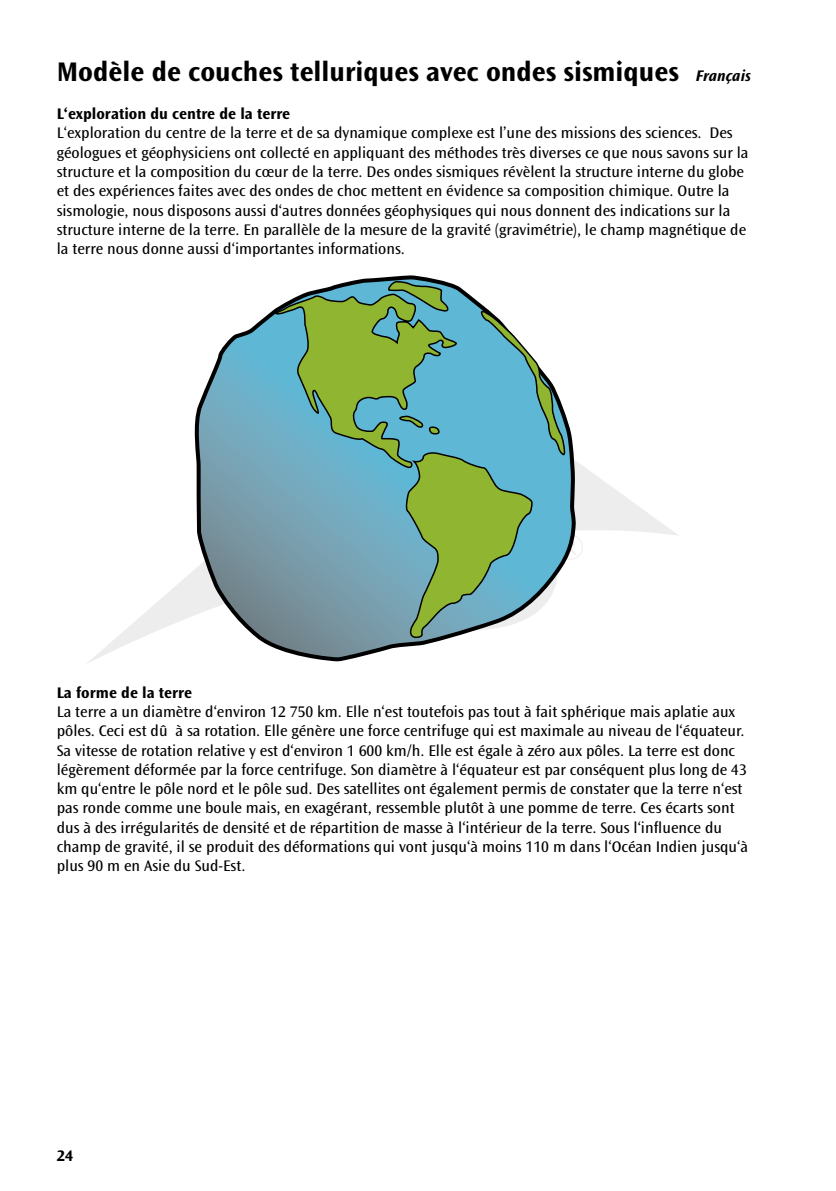
<style>
.page{position:relative;width:836px;height:1191px;background:#fff}
.page>*{position:absolute;margin:0;border:0;box-sizing:border-box;transform-origin:0 0}
.t1{font:700 28px "Ocean Sans Std";color:#000}
.t2{font:16px/19.2px "Ocean Sans Std";color:#000}
.t3{font:700 16px "Ocean Sans Std";color:#000}
.t4{font:italic 700 16px "Ocean Sans Std";color:#000}
</style>
<div class="page">
<svg style="left:88px;top:461px;width:591px;height:202px"></svg>
<svg style="left:193px;top:275px;width:383px;height:388px"></svg>
<svg style="left:272px;top:280px;width:294px;height:359px;background:#7baf9e"></svg>
<h1 class="t1" style="left:57px;top:56px;width:623px">Modèle de couches telluriques avec ondes sismiques</h1>
<p class="t4" style="left:695px;top:66px;width:57px">Français</p>
<p class="t3" style="left:57px;top:105px;width:235px">L‘exploration du centre de la terre</p>
<p class="t2" style="left:57px;top:124px;width:693px">L‘exploration du centre de la terre et de sa dynamique complexe est l’une des missions des sciences. Des géologues et géophysiciens ont collecté en appliquant des méthodes très diverses ce que nous savons sur la structure et la composition du cœur de la terre. Des ondes sismiques révèlent la structure interne du globe et des expériences faites avec des ondes de choc mettent en évidence sa composition chimique. Outre la sismologie, nous disposons aussi d‘autres données géophysiques qui nous donnent des indications sur la structure interne de la terre. En parallèle de la mesure de la gravité (gravimétrie), le champ magnétique de la terre nous donne aussi d‘importantes informations.</p>
<p class="t3" style="left:57px;top:683px;width:137px">La forme de la terre</p>
<p class="t2" style="left:57px;top:702px;width:692px">La terre a un diamètre d‘environ 12 750 km. Elle n‘est toutefois pas tout à fait sphérique mais aplatie aux pôles. Ceci est dû à sa rotation. Elle génère une force centrifuge qui est maximale au niveau de l‘équateur.<br>Sa vitesse de rotation relative y est d‘environ 1 600 km/h. Elle est égale à zéro aux pôles. La terre est donc légèrement déformée par la force centrifuge. Son diamètre à l‘équateur est par conséquent plus long de 43 km qu‘entre le pôle nord et le pôle sud. Des satellites ont également permis de constater que la terre n‘est pas ronde comme une boule mais, en exagérant, ressemble plutôt à une pomme de terre. Ces écarts sont dus à des irrégularités de densité et de répartition de masse à l‘intérieur de la terre. Sous l‘influence du champ de gravité, il se produit des déformations qui vont jusqu‘à moins 110 m dans l‘Océan Indien jusqu‘à plus 90 m en Asie du Sud-Est.</p>
<p class="t3" style="left:57px;top:1146px;width:18px">24</p>
</div>
